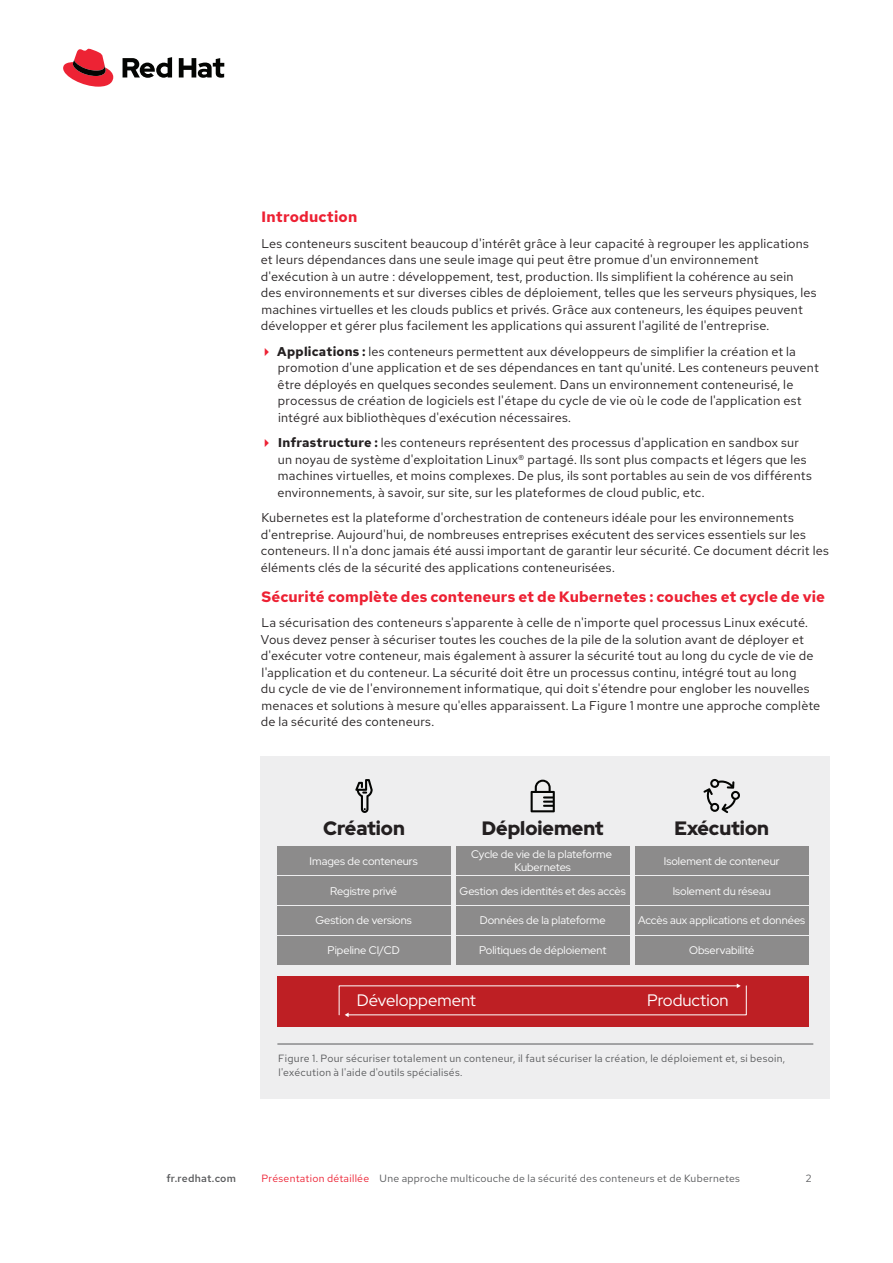
<style>
.page{position:relative;width:893px;height:1263px;background:#fff}
.page>*{position:absolute;margin:0;border:0;box-sizing:border-box;transform-origin:0 0}
.t1{font:900 19.35px "Red Hat Display";color:#231f20}
.t2{font:16.65px "Red Hat Display";color:#fff}
.Main_-_Subhead_1{font:700 15px "Red Hat Text";letter-spacing:.005em;color:#ed2133}
.Main_-_Body{font:12.75px/16.5px "Red Hat Text";letter-spacing:.02em;color:#231f20}
.t3{font:11.1px/12.5px "Red Hat Display";color:#fff;text-align:center}
.Main_-_Image_Caption{font:10.5px/13.5px "Red Hat Text";letter-spacing:.025em;color:#57585a}
.Footer_-_Running_Foo{font:10.5px "Red Hat Text";letter-spacing:.025em;color:#57585a}
.t4{font:500 10.5px "Red Hat Text";letter-spacing:.02em;color:#57585a}
.s1{font-weight:700}
.s2{color:#ed2133}
</style>
<div class="page">
<div style="left:261px;top:756px;width:569px;height:342px;background:#eeeeef"></div>
<div style="left:277px;top:846px;width:173px;height:28px;background:#8c8b8b"></div>
<div style="left:277px;top:876px;width:173px;height:28px;background:#8c8b8b"></div>
<div style="left:277px;top:906px;width:173px;height:28px;background:#8c8b8b"></div>
<div style="left:277px;top:936px;width:173px;height:28px;background:#8c8b8b"></div>
<div style="left:456px;top:846px;width:173px;height:28px;background:#8c8b8b"></div>
<div style="left:456px;top:876px;width:173px;height:28px;background:#8c8b8b"></div>
<div style="left:456px;top:906px;width:173px;height:28px;background:#8c8b8b"></div>
<div style="left:456px;top:936px;width:173px;height:28px;background:#8c8b8b"></div>
<div style="left:277px;top:976px;width:531px;height:50px;background:#be1f24"></div>
<div style="left:635px;top:846px;width:173px;height:28px;background:#8c8b8b"></div>
<div style="left:635px;top:876px;width:173px;height:28px;background:#8c8b8b"></div>
<div style="left:635px;top:906px;width:173px;height:28px;background:#8c8b8b"></div>
<div style="left:635px;top:936px;width:173px;height:28px;background:#8c8b8b"></div>
<svg style="left:703px;top:779px;width:37px;height:34px"></svg>
<svg style="left:355px;top:779px;width:18px;height:34px"></svg>
<svg style="left:531px;top:780px;width:24px;height:32px"></svg>
<svg style="left:338px;top:983px;width:409px;height:34px"></svg>
<hr style="left:277px;top:1044px;width:536px;height:1px;background:#57585a">
<svg style="left:63px;top:49px;width:50px;height:38px"></svg>
<svg style="left:123px;top:57px;width:101px;height:21px"></svg>
<p class="Main_-_Subhead_1" style="left:261px;top:207px;width:97px">Introduction</p>
<p class="Main_-_Body" style="left:261px;top:235px;width:557px">Les conteneurs suscitent beaucoup d'intérêt grâce à leur capacité à regrouper les applications et leurs dépendances dans une seule image qui peut être promue d'un environnement d'exécution à un autre : développement, test, production. Ils simplifient la cohérence au sein des environnements et sur diverses cibles de déploiement, telles que les serveurs physiques, les machines virtuelles et les clouds publics et privés. Grâce aux conteneurs, les équipes peuvent développer et gérer plus facilement les applications qui assurent l'agilité de l'entreprise.</p>
<p class="Main_-_Body" style="left:277px;top:343px;width:543px"><span class="s1">Applications :</span> les conteneurs permettent aux développeurs de simplifier la création et la promotion d'une application et de ses dépendances en tant qu'unité. Les conteneurs peuvent être déployés en quelques secondes seulement. Dans un environnement conteneurisé, le processus de création de logiciels est l'étape du cycle de vie où le code de l'application est intégré aux bibliothèques d'exécution nécessaires.</p>
<p class="Main_-_Body" style="left:277px;top:434px;width:536px"><span class="s1">Infrastructure :</span> les conteneurs représentent des processus d'application en sandbox sur un noyau de système d'exploitation Linux® partagé. Ils sont plus compacts et légers que les machines virtuelles, et moins complexes. De plus, ils sont portables au sein de vos différents environnements, à savoir, sur site, sur les plateformes de cloud public, etc.</p>
<p class="Main_-_Body" style="left:261px;top:509px;width:569px">Kubernetes est la plateforme d'orchestration de conteneurs idéale pour les environnements d'entreprise. Aujourd'hui, de nombreuses entreprises exécutent des services essentiels sur les conteneurs. Il n'a donc jamais été aussi important de garantir leur sécurité. Ce document décrit les éléments clés de la sécurité des applications conteneurisées.</p>
<p class="Main_-_Subhead_1" style="left:261px;top:587px;width:565px">Sécurité complète des conteneurs et de Kubernetes : couches et cycle de vie</p>
<p class="Main_-_Body" style="left:261px;top:614px;width:561px">La sécurisation des conteneurs s'apparente à celle de n'importe quel processus Linux exécuté.<br>Vous devez penser à sécuriser toutes les couches de la pile de la solution avant de déployer et d'exécuter votre conteneur, mais également à assurer la sécurité tout au long du cycle de vie de l'application et du conteneur. La sécurité doit être un processus continu, intégré tout au long<br>du cycle de vie de l'environnement informatique, qui doit s'étendre pour englober les nouvelles menaces et solutions à mesure qu'elles apparaissent. La Figure 1 montre une approche complète de la sécurité des conteneurs.</p>
<p class="t1" style="left:323px;top:815px;width:83px">Création</p>
<p class="t1" style="left:482px;top:815px;width:123px">Déploiement</p>
<p class="t1" style="left:675px;top:815px;width:96px">Exécution</p>
<p class="t3" style="left:310px;top:855px;width:110px">Images de conteneurs</p>
<p class="t3" style="left:330px;top:885px;width:68px">Registre privé</p>
<p class="t3" style="left:315px;top:913px;width:98px">Gestion de versions</p>
<p class="t3" style="left:328px;top:943px;width:74px">Pipeline CI/CD</p>
<p class="t3" style="left:471px;top:848px;width:143px">Cycle de vie de la plateforme<br>Kubernetes</p>
<p class="t3" style="left:460px;top:885px;width:168px">Gestion des identités et des accès</p>
<p class="t3" style="left:480px;top:913px;width:128px">Données de la plateforme</p>
<p class="t3" style="left:479px;top:943px;width:129px">Politiques de déploiement</p>
<p class="t3" style="left:664px;top:855px;width:117px">Isolement de conteneur</p>
<p class="t3" style="left:673px;top:885px;width:100px">Isolement du réseau</p>
<p class="t3" style="left:638px;top:913px;width:168px">Accès aux applications et données</p>
<p class="t3" style="left:689px;top:943px;width:67px">Observabilité</p>
<p class="t2" style="left:357px;top:989px;width:120px">Développement</p>
<p class="t2" style="left:647px;top:989px;width:83px">Production</p>
<p class="Main_-_Image_Caption" style="left:278px;top:1052px;width:508px">Figure 1. Pour sécuriser totalement un conteneur, il faut sécuriser la création, le déploiement et, si besoin, l'exécution à l'aide d'outils spécialisés.</p>
<p class="t4" style="left:166px;top:1171px;width:71px">fr.redhat.com</p>
<p class="Footer_-_Running_Foo" style="left:262px;top:1171px;width:480px"><span class="s2">Présentation détaillée</span> Une approche multicouche de la sécurité des conteneurs et de Kubernetes</p>
<p class="Footer_-_Running_Foo" style="left:806px;top:1171px;width:7px">2</p>
</div>
